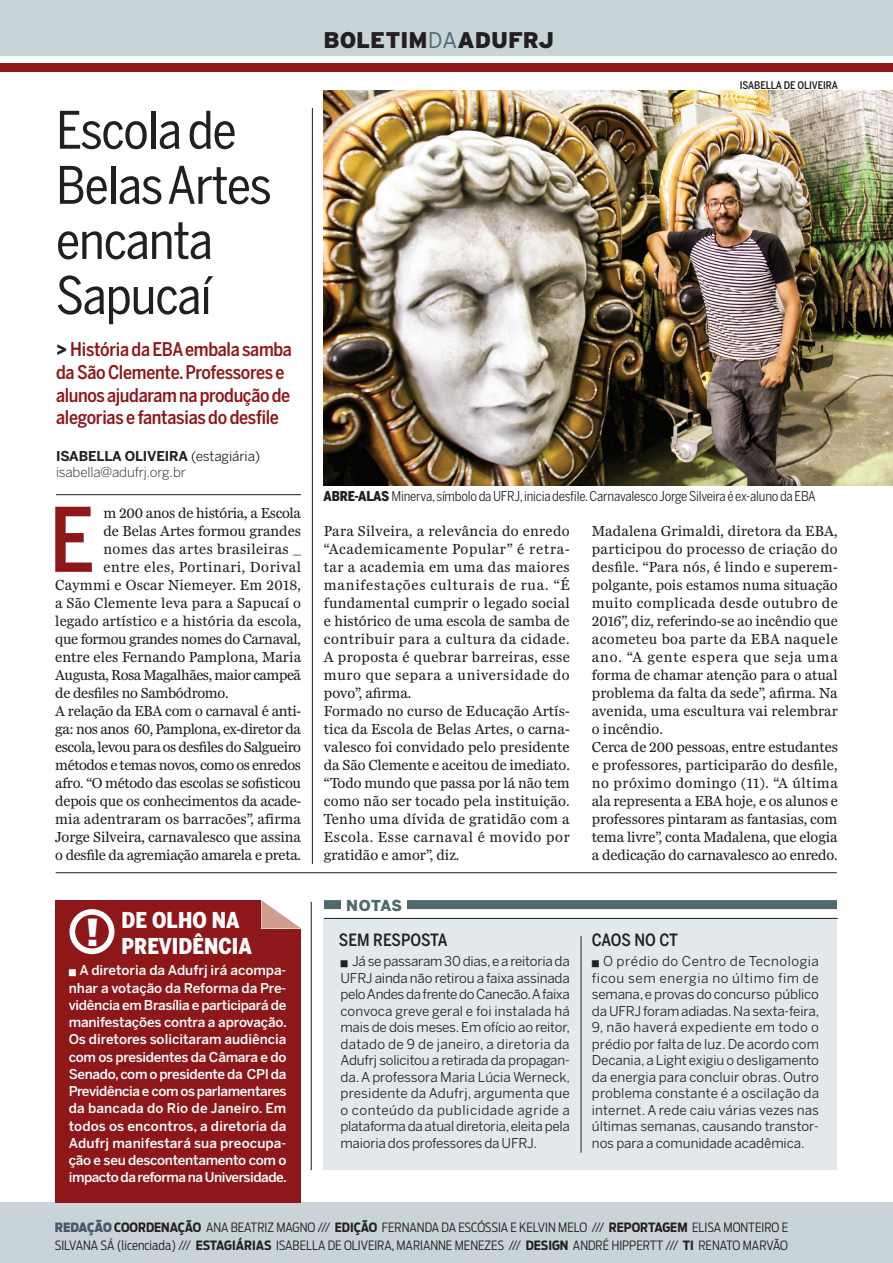
<style>
.page{position:relative;width:893px;height:1263px;background:#fff}
.page>*{position:absolute;margin:0;border:0;box-sizing:border-box;transform-origin:0 0}
.t1{font:500 87.9px "Benton Sans Cond";color:#8e171a}
.t2{font:51.15px/55.1px "Benton Sans Cond";letter-spacing:-.02em;color:#231f20}
.t3{font:900 37.05px "Benton Sans";color:#fff}
.t4{font:900 22.65px "Interstate";color:#231f20}
.t5{font:900 21.75px/26.1px "Benton Sans Cond";color:#fff}
.t6{font:500 18.75px/22.6px "Benton Sans Cond";letter-spacing:-.015em;color:#8e171a}
.t7{font:500 16.8px "Benton Sans Cond";letter-spacing:-.01em;color:#231f20}
.t8{font:15px/18px "Miller Daily Two";letter-spacing:.005em;color:#231f20}
.t9{font:15px "Miller Daily Two";letter-spacing:-.02em;color:#231f20}
.t10{font:15px "Miller Daily Two";letter-spacing:-.03em;color:#231f20}
.t11{font:15px "Miller Daily Two";letter-spacing:-.025em;color:#231f20}
.t12{font:15px "Miller Daily Two";letter-spacing:-.015em;color:#231f20}
.t13{font:15px "Miller Daily Two";letter-spacing:.035em;color:#231f20}
.t14{font:15px "Miller Daily Two";letter-spacing:.025em;color:#231f20}
.t15{font:900 15px "Benton Sans";letter-spacing:.025em;color:#4f696c}
.t16{font:13.5px/16.5px "Benton Sans";letter-spacing:-.015em;color:#231f20;text-align:justify}
.t17{font:500 13.5px/17.2px "Benton Sans";letter-spacing:-.03em;color:#fff;text-align:justify}
.t18{font:13.5px "Benton Sans Cond";letter-spacing:-.015em;color:#231f20}
.t19{font:300 13.5px/16.2px "Benton Sans";letter-spacing:-.01em;color:#231f20}
.t20{font:300 12.75px/18px "Antenna Cond";color:#231f20}
.t21{font:500 10.5px "Benton Sans Cond";letter-spacing:-.01em;color:#231f20}
.s1{font-weight:900;font-size:19.5px;color:#231f20}
.s2{font-weight:700}
.s3{font-weight:400}
.s4{font-weight:300;color:#4f696c}
.s5{font-weight:900}
.s6{font-weight:900;color:#485868}
</style>
<div class="page">
<hr style="left:56px;top:494px;width:245px;height:1px;background:#231f20">
<hr style="left:56px;top:872px;width:781px;height:1px;background:#231f20">
<img style="left:324px;top:90px;width:569px;height:395px">
<hr style="left:312px;top:108px;width:1px;height:756px;background:#231f20">
<div style="left:0;top:0;width:893px;height:55px;background:#c9d4d9"></div>
<div style="left:0;top:64px;width:893px;height:8px;background:#8e171a"></div>
<div style="left:0;top:1202px;width:893px;height:61px;background:#c9d4d9"></div>
<div style="left:323px;top:919px;width:514px;height:251px;background:#e2e8eb"></div>
<div style="left:55px;top:900px;width:246px;height:302px;background:#8e171a"></div>
<hr style="left:324px;top:918px;width:514px;height:1px;background:#231f20">
<hr style="left:311px;top:902px;width:1px;height:268px;background:#231f20">
<hr style="left:581px;top:936px;width:1px;height:217px;background:#231f20">
<div style="left:324px;top:900px;width:513px;height:9px;background:#4f696c"></div>
<div style="left:341px;top:891px;width:66px;height:23px;background:#fff"></div>
<div style="left:69px;top:909px;width:45px;height:45px;border:6px solid #fff;border-radius:50%"></div>
<svg style="left:261px;top:900px;width:40px;height:28px"></svg>
<h2 class="t2" style="left:56px;top:102px;width:217px">Escola de<br>Belas Artes encanta<br>Sapucaí</h2>
<p class="t6" style="left:56px;top:338px;width:238px"><span class="s1">&gt;</span> História da EBA embala samba da São Clemente. Professores e alunos ajudaram na produção de alegorias e fantasias do desfile</p>
<p class="t19" style="left:56px;top:448px;width:206px"><span class="s2">ISABELLA OLIVEIRA</span> <span class="s3">(estagiária) </span>isabella@adufrj.org.br</p>
<h1 class="t1" style="left:49px;top:488px;width:47px">E</h1>
<p class="t9" style="left:103px;top:505px;width:199px">m 200 anos de história, a Escola</p>
<p class="t8" style="left:103px;top:522px;width:199px">de Belas Artes formou grandes</p>
<p class="t14" style="left:103px;top:541px;width:199px">nomes das artes brasileiras _</p>
<p class="t13" style="left:103px;top:559px;width:199px">entre eles, Portinari, Dorival</p>
<p class="t8" style="left:55px;top:576px;width:247px">Caymmi e Oscar Niemeyer. Em 2018,</p>
<p class="t8" style="left:55px;top:594px;width:247px">a São Clemente leva para a Sapucaí o</p>
<p class="t8" style="left:55px;top:612px;width:247px">legado artístico e a história da escola,</p>
<p class="t11" style="left:55px;top:631px;width:247px">que formou grandes nomes do Carnaval,</p>
<p class="t8" style="left:55px;top:648px;width:247px">entre eles Fernando Pamplona, Maria</p>
<p class="t10" style="left:55px;top:667px;width:247px">Augusta, Rosa Magalhães, maior campeã</p>
<p class="t9" style="left:55px;top:685px;width:175px">de desfiles no Sambódromo.</p>
<p class="t9" style="left:55px;top:703px;width:247px">A relação da EBA com o carnaval é anti-</p>
<p class="t10" style="left:55px;top:721px;width:247px">ga: nos anos 60, Pamplona, ex-diretor da</p>
<p class="t10" style="left:55px;top:739px;width:247px">escola, levou para os desfiles do Salgueiro</p>
<p class="t10" style="left:55px;top:757px;width:247px">métodos e temas novos, como os enredos</p>
<p class="t9" style="left:55px;top:775px;width:247px">afro. “O método das escolas se sofisticou</p>
<p class="t12" style="left:55px;top:793px;width:247px">depois que os conhecimentos da acade-</p>
<p class="t8" style="left:55px;top:810px;width:247px">mia adentraram os barracões”, afirma</p>
<p class="t8" style="left:55px;top:828px;width:247px">Jorge Silveira, carnavalesco que assina</p>
<p class="t9" style="left:55px;top:847px;width:247px">o desfile da agremiação amarela e preta.</p>
<h3 class="t5" style="left:122px;top:907px;width:132px">DE OLHO NA<br>PREVIDÊNCIA</h3>
<h3 class="t3" style="left:86px;top:910px;width:15px">!</h3>
<p class="t17" style="left:69px;top:962px;width:220px">■ A diretoria da Adufrj irá acompa&shy;nhar a votação da Reforma da Pre&shy;vidência em Brasília e participará de manifestações contra a aprovação.<br>Os diretores solicitaram audiência com os presidentes da Câmara e do Senado, com o presidente da CPI da Previdência e com os parlamentares da bancada do Rio de Janeiro. Em todos os encontros, a diretoria da Adufrj manifestará sua preocupa&shy;ção e seu descontentamento com o impacto da reforma na Universidade.</p>
<h3 class="t4" style="left:324px;top:27px;width:232px">BOLETIM<span class="s4">DA</span>ADUFRJ</h3>
<p class="t21" style="left:740px;top:79px;width:100px">ISABELLA DE OLIVEIRA</p>
<p class="t18" style="left:324px;top:488px;width:494px"><span class="s5">ABRE-ALAS</span> Minerva, símbolo da UFRJ, inicia desfile. Carnavalesco Jorge Silveira é ex-aluno da EBA</p>
<p class="t8" style="left:324px;top:522px;width:247px">Para Silveira, a relevância do enredo “Academicamente Popular” é retra&shy;tar a academia em uma das maiores manifestações culturais de rua. “É fundamental cumprir o legado social e histórico de uma escola de samba de contribuir para a cultura da cidade.<br>A proposta é quebrar barreiras, esse muro que separa a universidade do povo”, afirma.<br>Formado no curso de Educação Artís&shy;tica da Escola de Belas Artes, o carna&shy;valesco foi convidado pelo presidente da São Clemente e aceitou de imediato. “Todo mundo que passa por lá não tem como não ser tocado pela instituição.<br>Tenho uma dívida de gratidão com a Escola. Esse carnaval é movido por gratidão e amor”, diz.</p>
<p class="t15" style="left:346px;top:896px;width:58px">NOTAS</p>
<p class="t8" style="left:592px;top:522px;width:247px">Madalena Grimaldi, diretora da EBA, participou do processo de criação do desfile. “Para nós, é lindo e superem&shy;polgante, pois estamos numa situação muito complicada desde outubro de 2016”, diz, referindo-se ao incêndio que acometeu boa parte da EBA naquele ano. “A gente espera que seja uma forma de chamar atenção para o atual problema da falta da sede”, afirma. Na avenida, uma escultura vai relembrar o incêndio.<br>Cerca de 200 pessoas, entre estudantes e professores, participarão do desfile, no próximo domingo (11). “A última ala representa a EBA hoje, e os alunos e professores pintaram as fantasias, com tema livre”, conta Madalena, que elogia a dedicação do carnavalesco ao enredo.</p>
<p class="t7" style="left:339px;top:930px;width:110px">SEM RESPOSTA</p>
<p class="t7" style="left:592px;top:930px;width:88px">CAOS NO CT</p>
<p class="t16" style="left:340px;top:953px;width:231px">■ Já se passaram 30 dias, e a reitoria da UFRJ ainda não retirou a faixa assinada pelo Andes da frente do Canecão. A faixa convoca greve geral e foi instalada há mais de dois meses. Em ofício ao reitor, datado de 9 de janeiro, a diretoria da Adufrj solicitou a retirada da propagan&shy;da. A professora Maria Lúcia Werneck, presidente da Adufrj, argumenta que o conteúdo da publicidade agride a plataforma da atual diretoria, eleita pela maioria dos professores da UFRJ.</p>
<p class="t16" style="left:592px;top:953px;width:229px">■ O prédio do Centro de Tecnologia ficou sem energia no último fim de semana, e provas do concurso público da UFRJ foram adiadas. Na sexta-feira, 9, não haverá expediente em todo o prédio por falta de luz. De acordo com Decania, a Light exigiu o desligamento da energia para concluir obras. Outro problema constante é a oscilação da internet. A rede caiu várias vezes nas últimas semanas, causando transtor&shy;nos para a comunidade acadêmica.</p>
<p class="t20" style="left:55px;top:1218px;width:735px"><span class="s6">REDAÇÃO</span> <span class="s2">COORDENAÇÃO</span> ANA BEATRIZ MAGNO /// <span class="s2">EDIÇÃO</span> FERNANDA DA ESCÓSSIA E KELVIN MELO /// <span class="s2">REPORTAGEM</span> ELISA MONTEIRO E<br>SILVANA SÁ (licenciada) /// <span class="s2">ESTAGIÁRIAS</span> ISABELLA DE OLIVEIRA, MARIANNE MENEZES /// <span class="s2">DESIGN</span> ANDRÉ HIPPERTT /// <span class="s2">TI</span> RENATO MARVÃO</p>
</div>
